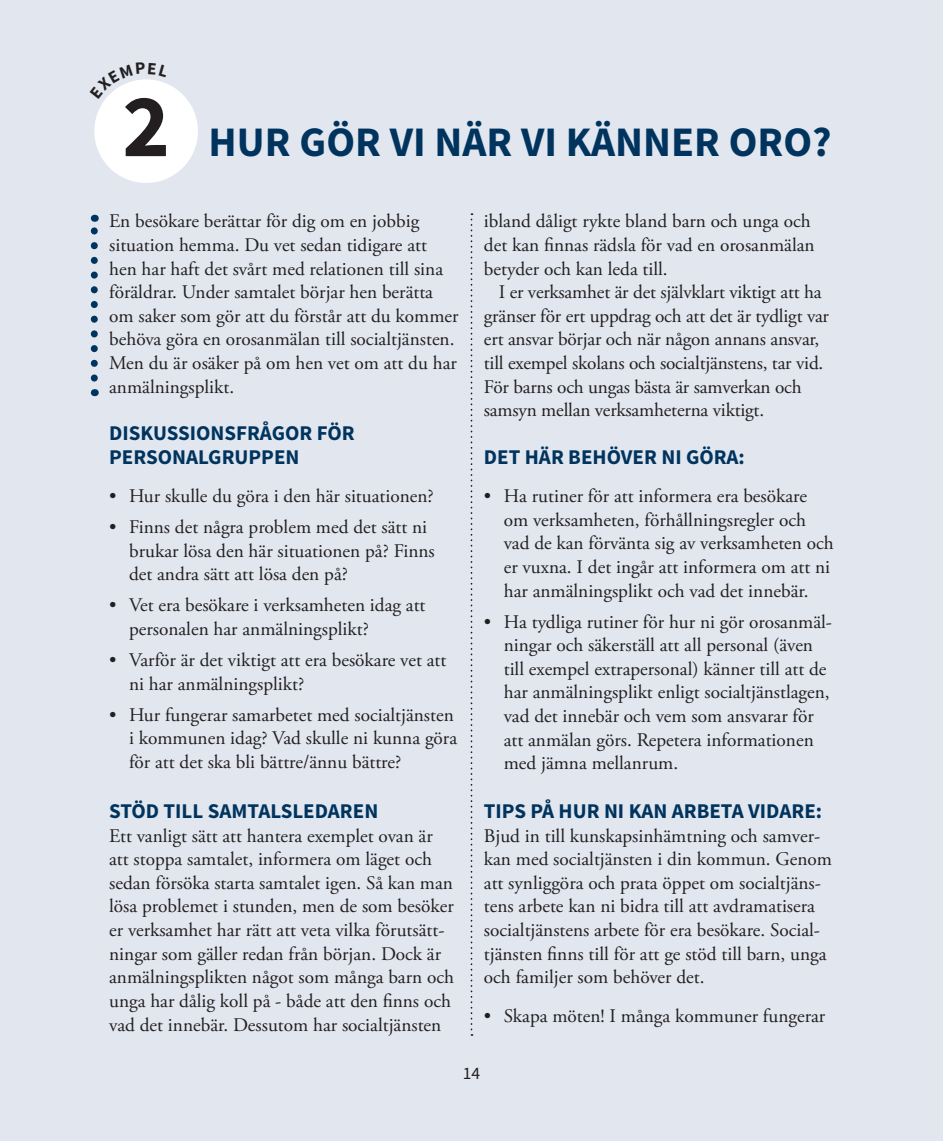
<style>
.page{position:relative;width:943px;height:1141px;background:#e1e6ef}
.page>*{position:absolute;margin:0;border:0;box-sizing:border-box;transform-origin:0 0}
.t1{font:700 89.95px "Source Sans Pro";color:#231f20}
.RUBRIK-1-TOC-H1{font:700 42px "Source Sans Pro";color:#00345e}
.MELLANRUBRIK-1{font:700 21px/23.6px "Source Sans Pro";color:#00345e}
.BRÖDTEXT{font:19.25px/23.6px "Adobe Garamond Pro";color:#231f20}
.BRÖDTEXT-INDRAG{font:19.25px/23.6px "Adobe Garamond Pro";letter-spacing:-.01em;color:#231f20}
.t2{font:17.5px "Source Sans Pro";color:#231f20}
</style>
<div class="page">
<div style="left:94px;top:79px;width:104px;height:104px;background:#fff;border-radius:50%"></div>
<svg style="left:91px;top:215px;width:7px;height:163px"></svg>
<svg style="left:470px;top:213px;width:2px;height:823px"></svg>
<svg style="left:106px;top:79px;width:61px;height:19px"></svg>
<p class="t1" style="left:122px;top:69px;width:49px">2</p>
<p class="RUBRIK-1-TOC-H1" style="left:209px;top:115px;width:624px">HUR GÖR VI NÄR VI KÄNNER ORO?</p>
<p class="BRÖDTEXT" style="left:109px;top:210px;width:351px">En besökare berättar för dig om en jobbig situation hemma. Du vet sedan tidigare att hen har haft det svårt med relationen till sina föräldrar. Under samtalet börjar hen berätta om saker som gör att du förstår att du kommer behöva göra en orosanmälan till socialtjänsten.<br>Men du är osäker på om hen vet om att du har anmälningsplikt.</p>
<p class="MELLANRUBRIK-1" style="left:109px;top:422px;width:247px">DISKUSSIONSFRÅGOR FÖR<br>PERSONALGRUPPEN</p>
<p class="BRÖDTEXT" style="left:109px;top:485px;width:326px">• Hur skulle du göra i den här situationen?</p>
<p class="BRÖDTEXT" style="left:129px;top:516px;width:307px;text-indent:-20px">• Finns det några problem med det sätt ni brukar lösa den här situationen på? Finns det andra sätt att lösa den på?</p>
<p class="BRÖDTEXT" style="left:129px;top:594px;width:298px;text-indent:-20px">• Vet era besökare i verksamheten idag att personalen har anmälningsplikt?</p>
<p class="BRÖDTEXT" style="left:129px;top:649px;width:319px;text-indent:-20px">• Varför är det viktigt att era besökare vet att ni har anmälningsplikt?</p>
<p class="BRÖDTEXT" style="left:129px;top:704px;width:329px;text-indent:-20px">• Hur fungerar samarbetet med socialtjänsten i kommunen idag? Vad skulle ni kunna göra för att det ska bli bättre/ännu bättre?</p>
<p class="MELLANRUBRIK-1" style="left:109px;top:800px;width:271px">STÖD TILL SAMTALSLEDAREN</p>
<p class="BRÖDTEXT" style="left:109px;top:824px;width:346px">Ett vanligt sätt att hantera exemplet ovan är att stoppa samtalet, informera om läget och sedan försöka starta samtalet igen. Så kan man lösa problemet i stunden, men de som besöker er verksamhet har rätt att veta vilka förutsätt&shy;ningar som gäller redan från början. Dock är anmälningsplikten något som många barn och unga har dålig koll på - både att den finns och vad det innebär. Dessutom har socialtjänsten</p>
<p class="BRÖDTEXT" style="left:484px;top:210px;width:332px">ibland dåligt rykte bland barn och unga och det kan finnas rädsla för vad en orosanmälan betyder och kan leda till.</p>
<p class="BRÖDTEXT-INDRAG" style="left:484px;top:281px;width:346px;text-indent:15px">I er verksamhet är det självklart viktigt att ha gränser för ert uppdrag och att det är tydligt var ert ansvar börjar och när någon annans ansvar, till exempel skolans och socialtjänstens, tar vid.<br>För barns och ungas bästa är samverkan och samsyn mellan verksamheterna viktigt.</p>
<p class="MELLANRUBRIK-1" style="left:484px;top:446px;width:262px">DET HÄR BEHÖVER NI GÖRA:</p>
<p class="BRÖDTEXT" style="left:504px;top:485px;width:331px;text-indent:-20px">• Ha rutiner för att informera era besökare om verksamheten, förhållningsregler och vad de kan förvänta sig av verksamheten och er vuxna. I det ingår att informera om att ni har anmälningsplikt och vad det innebär.</p>
<p class="BRÖDTEXT" style="left:504px;top:610px;width:330px;text-indent:-20px">• Ha tydliga rutiner för hur ni gör orosanmäl&shy;ningar och säkerställ att all personal (även till exempel extrapersonal) känner till att de har anmälningsplikt enligt socialtjänstlagen, vad det innebär och vem som ansvarar för att anmälan görs. Repetera informationen med jämna mellanrum.</p>
<p class="MELLANRUBRIK-1" style="left:484px;top:800px;width:340px">TIPS PÅ HUR NI KAN ARBETA VIDARE:</p>
<p class="BRÖDTEXT" style="left:484px;top:824px;width:349px">Bjud in till kunskapsinhämtning och samver&shy;kan med socialtjänsten i din kommun. Genom att synliggöra och prata öppet om socialtjäns&shy;tens arbete kan ni bidra till att avdramatisera socialtjänstens arbete för era besökare. Social&shy;tjänsten finns till för att ge stöd till barn, unga och familjer som behöver det.</p>
<p class="BRÖDTEXT" style="left:484px;top:1005px;width:343px">• Skapa möten! I många kommuner fungerar</p>
<p class="t2" style="left:463px;top:1062px;width:19px">14</p>
</div>
